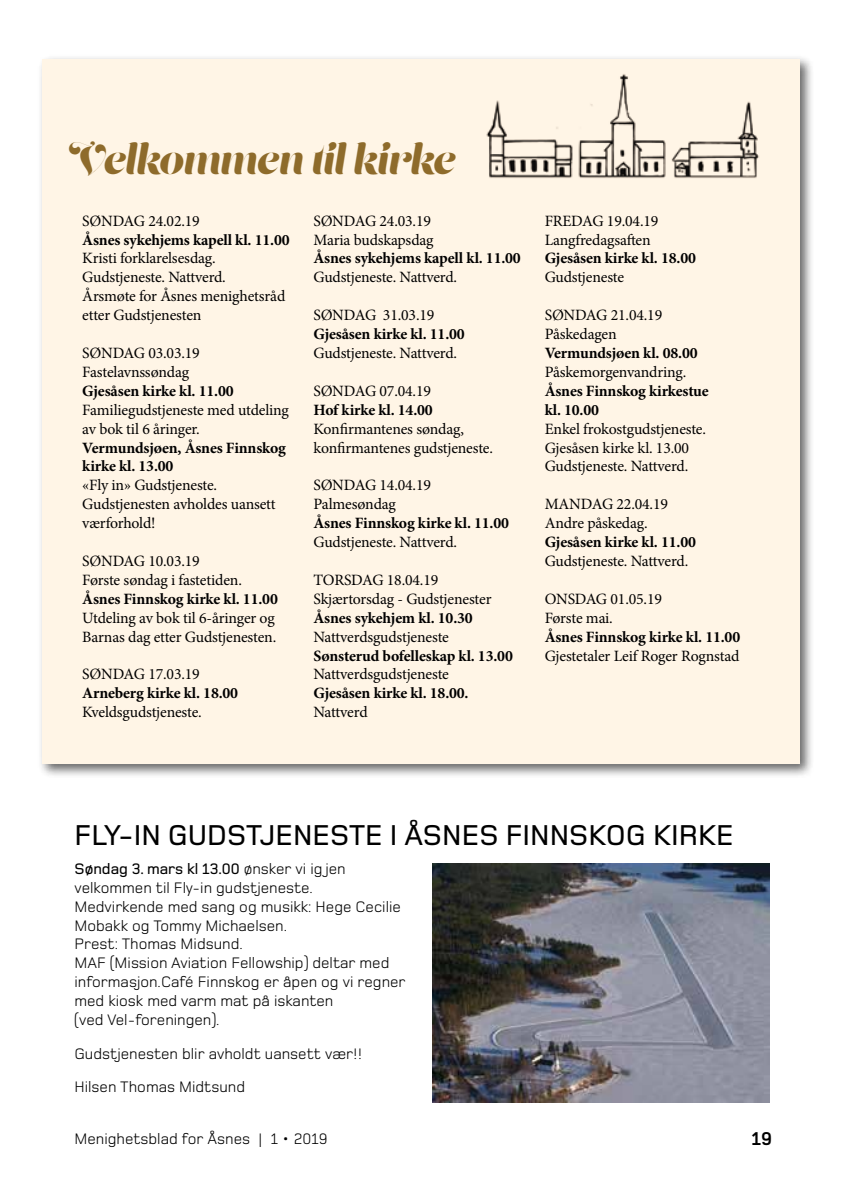
<style>
.page{position:relative;width:844px;height:1191px;background:#fff}
.page>*{position:absolute;margin:0;border:0;box-sizing:border-box;transform-origin:0 0}
.t1{font:40.25px "Lust Script Display";color:#8e6b2b}
.t2{font:500 29.75px "Foundry Monoline";color:#000}
.t3{font:700 19.25px "Foundry Monoline";color:#000}
.t4{font:15.75px/18.9px "Minion Pro";letter-spacing:-.015em;color:#000}
.t5{font:700 15.75px/18.9px "Minion Pro";letter-spacing:-.01em;color:#000}
.t6{font:15.75px/18.9px "Foundry Monoline";color:#000}
.s1{font-weight:500}
</style>
<div class="page">
<div style="left:38px;top:55px;width:776px;height:724px;background:#000;opacity:.6"></div>
<div style="left:42px;top:60px;width:757px;height:704px;background:#fff5e6"></div>
<img style="left:423px;top:59px;width:357px;height:119px">
<img style="left:432px;top:863px;width:337px;height:239px">
<h1 class="t1" style="left:69px;top:134px;width:387px">Velkommen til kirke</h1>
<p class="t4" style="left:82px;top:211px;width:119px">SØNDAG 24.02.19</p>
<p class="t5" style="left:82px;top:231px;width:209px">Åsnes sykehjems kapell kl. 11.00</p>
<p class="t4" style="left:82px;top:249px;width:204px">Kristi forklarelsesdag.<br>Gudstjeneste. Nattverd.<br>Årsmøte for Åsnes menighetsråd etter Gudstjenesten</p>
<p class="t4" style="left:82px;top:343px;width:119px">SØNDAG 03.03.19<br>Fastelavnssøndag</p>
<p class="t5" style="left:82px;top:382px;width:153px">Gjesåsen kirke kl. 11.00</p>
<p class="t4" style="left:82px;top:400px;width:208px">Familiegudstjeneste med utdeling av bok til 6 åringer.</p>
<p class="t5" style="left:82px;top:439px;width:205px">Vermundsjøen, Åsnes Finnskog kirke kl. 13.00</p>
<p class="t4" style="left:82px;top:476px;width:195px">«Fly in» Gudstjeneste.<br>Gudstjenesten avholdes uansett værforhold!</p>
<p class="t4" style="left:82px;top:551px;width:161px">SØNDAG 10.03.19<br>Første søndag i fastetiden.</p>
<p class="t5" style="left:82px;top:590px;width:197px">Åsnes Finnskog kirke kl. 11.00</p>
<p class="t4" style="left:82px;top:608px;width:195px">Utdeling av bok til 6-åringer og<br>Barnas dag etter Gudstjenesten.</p>
<p class="t4" style="left:82px;top:665px;width:119px">SØNDAG 17.03.19</p>
<p class="t5" style="left:82px;top:684px;width:157px">Arneberg kirke kl. 18.00</p>
<p class="t4" style="left:82px;top:703px;width:121px">Kveldsgudstjeneste.</p>
<p class="t4" style="left:313px;top:211px;width:122px">SØNDAG 24.03.19<br>Maria budskapsdag</p>
<p class="t5" style="left:313px;top:250px;width:209px">Åsnes sykehjems kapell kl. 11.00</p>
<p class="t4" style="left:313px;top:268px;width:145px">Gudstjeneste. Nattverd.</p>
<p class="t4" style="left:313px;top:306px;width:122px">SØNDAG 31.03.19</p>
<p class="t5" style="left:313px;top:325px;width:153px">Gjesåsen kirke kl. 11.00</p>
<p class="t4" style="left:313px;top:343px;width:145px">Gudstjeneste. Nattverd.</p>
<p class="t4" style="left:313px;top:381px;width:119px">SØNDAG 07.04.19</p>
<p class="t5" style="left:313px;top:401px;width:121px">Hof kirke kl. 14.00</p>
<p class="t4" style="left:313px;top:419px;width:181px">Konfirmantenes søndag, konfirmantenes gudstjeneste.</p>
<p class="t4" style="left:313px;top:476px;width:119px">SØNDAG 14.04.19<br>Palmesøndag</p>
<p class="t5" style="left:313px;top:514px;width:197px">Åsnes Finnskog kirke kl. 11.00</p>
<p class="t4" style="left:313px;top:532px;width:145px">Gudstjeneste. Nattverd.</p>
<p class="t4" style="left:313px;top:570px;width:179px">TORSDAG 18.04.19<br>Skjærtorsdag - Gudstjenester</p>
<p class="t5" style="left:313px;top:609px;width:161px">Åsnes sykehjem kl. 10.30</p>
<p class="t4" style="left:313px;top:627px;width:137px">Nattverdsgudstjeneste</p>
<p class="t5" style="left:313px;top:646px;width:201px">Sønsterud bofelleskap kl. 13.00</p>
<p class="t4" style="left:313px;top:665px;width:137px">Nattverdsgudstjeneste</p>
<p class="t5" style="left:313px;top:684px;width:157px">Gjesåsen kirke kl. 18.00.</p>
<p class="t4" style="left:313px;top:703px;width:56px">Nattverd</p>
<p class="t4" style="left:544px;top:211px;width:115px">FREDAG 19.04.19<br>Langfredagsaften</p>
<p class="t5" style="left:544px;top:250px;width:153px">Gjesåsen kirke kl. 18.00</p>
<p class="t4" style="left:544px;top:268px;width:81px">Gudstjeneste</p>
<p class="t4" style="left:544px;top:306px;width:119px">SØNDAG 21.04.19<br>Påskedagen</p>
<p class="t5" style="left:544px;top:344px;width:154px">Vermundsjøen kl. 08.00</p>
<p class="t4" style="left:544px;top:362px;width:143px">Påskemorgenvandring.</p>
<p class="t5" style="left:544px;top:382px;width:166px">Åsnes Finnskog kirkestue kl. 10.00</p>
<p class="t4" style="left:544px;top:419px;width:163px">Enkel frokostgudstjeneste.<br>Gjesåsen kirke kl. 13.00<br>Gudstjeneste. Nattverd.</p>
<p class="t4" style="left:544px;top:495px;width:125px">MANDAG 22.04.19<br>Andre påskedag.</p>
<p class="t5" style="left:544px;top:533px;width:153px">Gjesåsen kirke kl. 11.00</p>
<p class="t4" style="left:544px;top:551px;width:145px">Gudstjeneste. Nattverd.</p>
<p class="t4" style="left:544px;top:589px;width:119px">ONSDAG 01.05.19<br>Første mai.</p>
<p class="t5" style="left:544px;top:628px;width:197px">Åsnes Finnskog kirke kl. 11.00</p>
<p class="t4" style="left:544px;top:646px;width:196px">Gjestetaler Leif Roger Rognstad</p>
<h2 class="t2" style="left:74px;top:819px;width:660px">FLY-IN GUDSTJENESTE I ÅSNES FINNSKOG KIRKE</h2>
<p class="t6" style="left:74px;top:859px;width:332px"><span class="s1">Søndag 3. mars kl 13.00</span> ønsker vi ig jen velkommen til Fly-in gudstjeneste.<br>Medvirkende med sang og musikk: Hege Cecilie Mobakk og Tommy Michaelsen.<br>Prest: Thomas Midsund.<br>MAF (Mission Aviation Fellowship) deltar med informasjon.Café Finnskog er åpen og vi regner med kiosk med varm mat på iskanten<br>(ved Vel-foreningen).</p>
<p class="t6" style="left:74px;top:1036px;width:289px;line-height:33.6px">Gudstjenesten blir avholdt uansett vær!!<br>Hilsen Thomas Midtsund</p>
<p class="t6" style="left:74px;top:1129px;width:254px">Menighetsblad for Åsnes | 1 • 2019</p>
<p class="t3" style="left:751px;top:1128px;width:22px">19</p>
</div>
